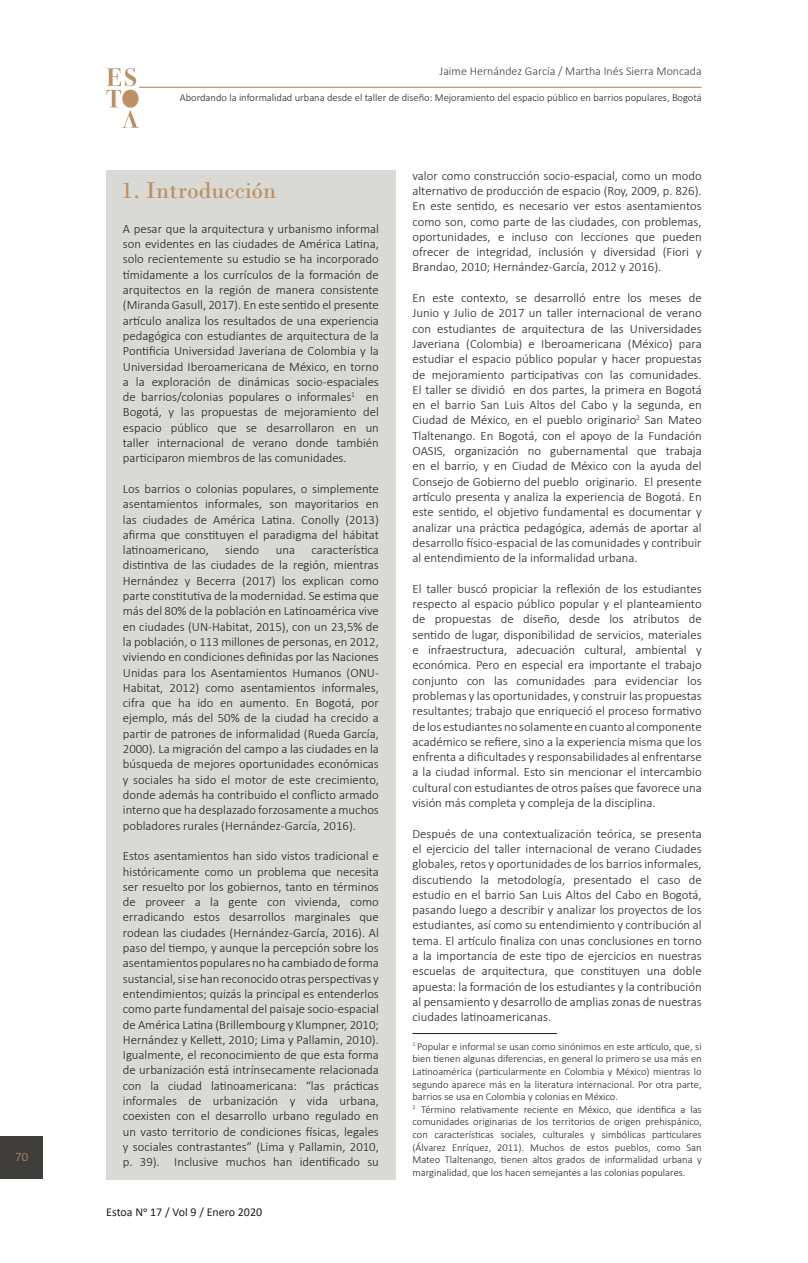
<style>
.page{position:relative;width:808px;height:1263px;background:#fff}
.page>*{position:absolute;margin:0;border:0;box-sizing:border-box;transform-origin:0 0}
.t1{font:24px "Bodoni";color:#bb9165}
.parrafo{font:300 12.75px/15.3px "Calibri";color:#231f20;text-align:justify}
.t2{font:300 12.75px "Calibri";color:#bb9165}
.parrafo-2{font:300 12px "Calibri";color:#3e3e3e}
.t3{font:12px "Calibri";color:#231f20}
.parrafo-3{font:300 10.5px/12.6px "Calibri";color:#231f20;text-align:justify}
</style>
<div class="page">
<svg style="left:106px;top:68px;width:33px;height:60px"></svg>
<hr style="left:139px;top:87px;width:563px;height:1px;background:#bb9165">
<div style="left:0;top:1137px;width:43px;height:42px;background:#3f3e3a"></div>
<div style="left:106px;top:170px;width:289px;height:1009px;background:#d9dad6"></div>
<hr style="left:412px;top:1033px;width:145px;height:1px;background:#231f20">
<p class="t2" style="left:15px;top:1148px;width:14px">70</p>
<p class="parrafo-2" style="left:440px;top:63px;width:264px">Jaime Hernández García / Martha Inés Sierra Moncada</p>
<p class="parrafo-3" style="left:180px;top:91px;width:523px">Abordando la informalidad urbana desde el taller de diseño: Mejoramiento del espacio público en barrios populares, Bogotá</p>
<p class="t1" style="left:122px;top:176px;width:156px">1. Introducción</p>
<p class="parrafo" style="left:412px;top:168px;width:291px">valor como construcción socio-espacial, como un modo alternativo de producción de espacio (Roy, 2009, p. 826).<br>En este sentido, es necesario ver estos asentamientos como son, como parte de las ciudades, con problemas, oportunidades, e incluso con lecciones que pueden ofrecer de integridad, inclusión y diversidad (Fiori y Brandao, 2010; Hernández-García, 2012 y 2016).</p>
<p class="parrafo" style="left:412px;top:290px;width:291px">En este contexto, se desarrolló entre los meses de Junio y Julio de 2017 un taller internacional de verano con estudiantes de arquitectura de las Universidades Javeriana (Colombia) e Iberoamericana (México) para estudiar el espacio público popular y hacer propuestas de mejoramiento participativas con las comunidades.<br>El taller se dividió en dos partes, la primera en Bogotá en el barrio San Luis Altos del Cabo y la segunda, en Ciudad de México, en el pueblo originario<sup>2</sup> San Mateo Tlaltenango. En Bogotá, con el apoyo de la Fundación OASIS, organización no gubernamental que trabaja en el barrio, y en Ciudad de México con la ayuda del Consejo de Gobierno del pueblo originario. El presente artículo presenta y analiza la experiencia de Bogotá. En este sentido, el objetivo fundamental es documentar y analizar una práctica pedagógica, además de aportar al desarrollo físico-espacial de las comunidades y contribuir al entendimiento de la informalidad urbana.</p>
<p class="parrafo" style="left:412px;top:581px;width:291px">El taller buscó propiciar la reflexión de los estudiantes respecto al espacio público popular y el planteamiento de propuestas de diseño, desde los atributos de sentido de lugar, disponibilidad de servicios, materiales e infraestructura, adecuación cultural, ambiental y económica. Pero en especial era importante el trabajo conjunto con las comunidades para evidenciar los problemas y las oportunidades, y construir las propuestas resultantes; trabajo que enriqueció el proceso formativo de los estudiantes no solamente en cuanto al componente académico se refiere, sino a la experiencia misma que los enfrenta a dificultades y responsabilidades al enfrentarse a la ciudad informal. Esto sin mencionar el intercambio cultural con estudiantes de otros países que favorece una visión más completa y compleja de la disciplina.</p>
<p class="parrafo" style="left:412px;top:826px;width:291px">Después de una contextualización teórica, se presenta el ejercicio del taller internacional de verano Ciudades globales, retos y oportunidades de los barrios informales, discutiendo la metodología, presentado el caso de estudio en el barrio San Luis Altos del Cabo en Bogotá, pasando luego a describir y analizar los proyectos de los estudiantes, así como su entendimiento y contribución al tema. El artículo finaliza con unas conclusiones en torno a la importancia de este tipo de ejercicios en nuestras escuelas de arquitectura, que constituyen una doble apuesta: la formación de los estudiantes y la contribución al pensamiento y desarrollo de amplias zonas de nuestras ciudades latinoamericanas.</p>
<p class="parrafo-3" style="left:412px;top:1040px;width:291px"><sup>1</sup> Popular e informal se usan como sinónimos en este artículo, que, si bien tienen algunas diferencias, en general lo primero se usa más en Latinoamérica (particularmente en Colombia y México) mientras lo segundo aparece más en la literatura internacional. Por otra parte, barrios se usa en Colombia y colonias en México.</p>
<p class="parrafo-3" style="left:412px;top:1103px;width:291px"><sup>2</sup> Término relativamente reciente en México, que identifica a las comunidades originarias de los territorios de origen prehispánico, con características sociales, culturales y simbólicas particulares (Álvarez Enríquez, 2011). Muchos de estos pueblos, como San Mateo Tlaltenango, tienen altos grados de informalidad urbana y marginalidad, que los hacen semejantes a las colonias populares.</p>
<p class="t3" style="left:106px;top:1203px;width:157px">Estoa No 17 / Vol 9 / Enero 2020</p>
<p class="parrafo" style="left:123px;top:221px;width:257px">A pesar que la arquitectura y urbanismo informal son evidentes en las ciudades de América Latina, solo recientemente su estudio se ha incorporado tímidamente a los currículos de la formación de arquitectos en la región de manera consistente (Miranda Gasull, 2017). En este sentido el presente artículo analiza los resultados de una experiencia pedagógica con estudiantes de arquitectura de la Pontificia Universidad Javeriana de Colombia y la Universidad Iberoamericana de México, en torno a la exploración de dinámicas socio-espaciales de barrios/colonias populares o informales<sup>1</sup> en Bogotá, y las propuestas de mejoramiento del espacio público que se desarrollaron en un taller internacional de verano donde también participaron miembros de las comunidades.</p>
<p class="parrafo" style="left:123px;top:481px;width:257px">Los barrios o colonias populares, o simplemente asentamientos informales, son mayoritarios en las ciudades de América Latina. Conolly (2013) afirma que constituyen el paradigma del hábitat latinoamericano,</p>
<p class="parrafo" style="left:123px;top:542px;width:257px;text-indent:189px">característica distintiva de las ciudades de la región, mientras Hernández y Becerra (2017) los explican como parte constitutiva de la modernidad. Se estima que más del 80% de la población en Latinoamérica vive en ciudades (UN-Habitat, 2015), con un 23,5% de la población, o 113 millones de personas, en 2012, viviendo en condiciones definidas por las Naciones Unidas para los Asentamientos Humanos (ONU-Habitat, 2012) como asentamientos informales, cifra que ha ido en aumento. En Bogotá, por ejemplo, más del 50% de la ciudad ha crecido a partir de patrones de informalidad (Rueda García, 2000). La migración del campo a las ciudades en la búsqueda de mejores oportunidades económicas y sociales ha sido el motor de este crecimiento, donde además ha contribuido el conflicto armado interno que ha desplazado forzosamente a muchos pobladores rurales (Hernández-García, 2016).</p>
<p class="parrafo" style="left:123px;top:848px;width:258px">Estos asentamientos han sido vistos tradicional e históricamente como un problema que necesita ser resuelto por los gobiernos, tanto en términos de proveer a la gente con vivienda, como erradicando estos desarrollos marginales que rodean las ciudades (Hernández-García, 2016). Al paso del tiempo, y aunque la percepción sobre los asentamientos populares no ha cambiado de forma sustancial, si se han reconocido otras perspectivas y entendimientos; quizás la principal es entenderlos como parte fundamental del paisaje socio-espacial de América Latina (Brillembourg y Klumpner, 2010; Hernández y Kellett, 2010; Lima y Pallamin, 2010).<br>Igualmente, el reconocimiento de que esta forma de urbanización está intrínsecamente relacionada con la ciudad latinoamericana: “las prácticas informales de urbanización y vida urbana, coexisten con el desarrollo urbano regulado en un vasto territorio de condiciones físicas, legales y sociales contrastantes” (Lima y Pallamin, 2010, p. 39). Inclusive muchos han identificado su</p>
<p class="parrafo" style="left:225px;top:542px;width:35px">siendo</p>
<p class="parrafo" style="left:276px;top:542px;width:21px">una</p>
</div>
